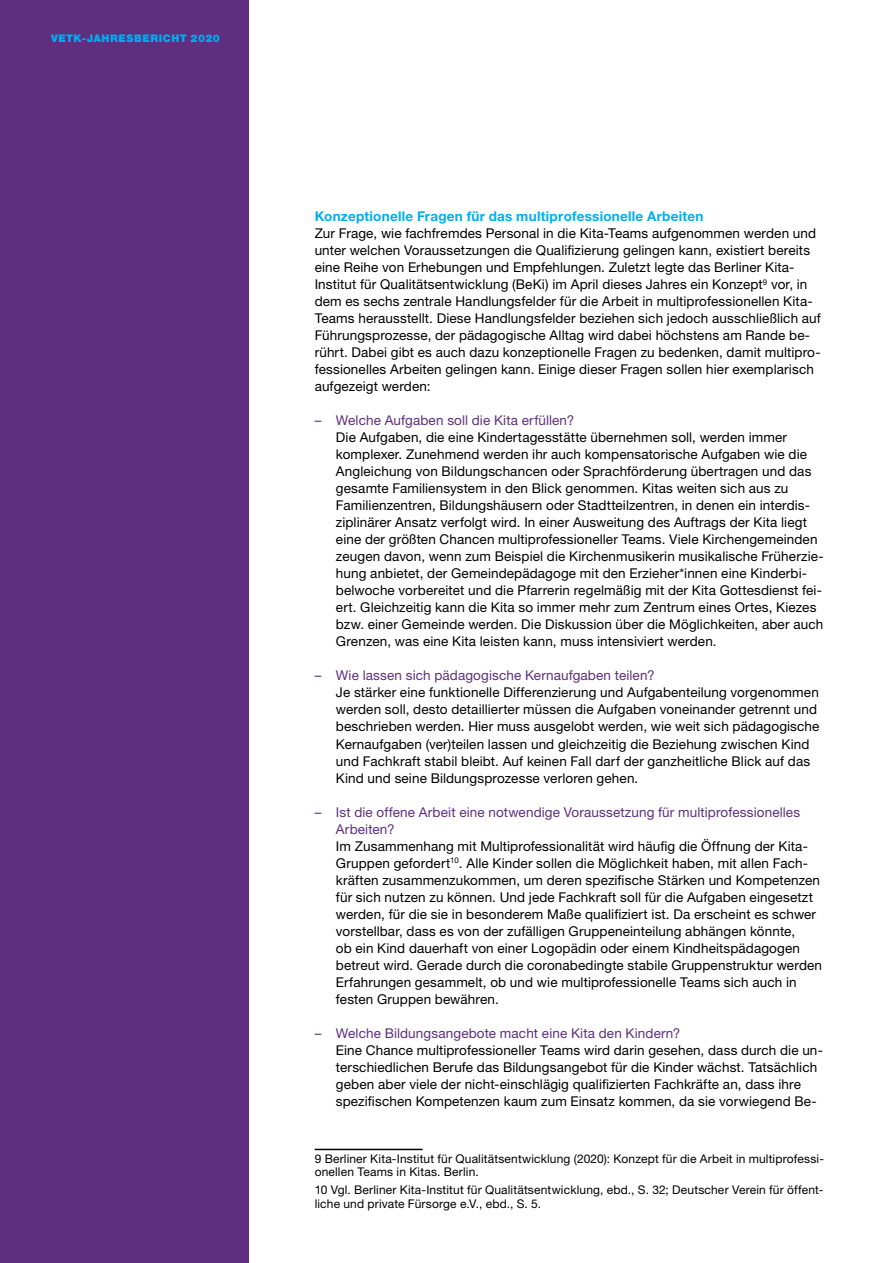
<style>
.page{position:relative;width:893px;height:1263px;background:#fff}
.page>*{position:absolute;margin:0;border:0;box-sizing:border-box;transform-origin:0 0}
.t1{font:13.5px/17px "Helvetica Neue LT Pro";letter-spacing:.01em;color:#000}
.t2{font:13.5px/17px "Helvetica Neue LT Pro";letter-spacing:.01em;color:#5e2f7e}
.t3{font:700 13.5px "Helvetica Neue LT Pro";letter-spacing:.02em;color:#00aeef}
.t4{font:12px/13.5px "Helvetica Neue LT Pro";letter-spacing:.015em;color:#000}
.t5{font:900 10.5px "Helvetica Neue LT Pro";letter-spacing:.05em;color:#00aeef}
</style>
<div class="page">
<div style="left:0;top:0;width:249px;height:1263px;background:#5e2f7e"></div>
<hr style="left:315px;top:1149px;width:108px;height:1px;background:#000">
<p class="t5" style="left:51px;top:31px;width:170px">VETK-JAHRESBERICHT 2020</p>
<p class="t3" style="left:315px;top:208px;width:390px">Konzeptionelle Fragen für das multiprofessionelle Arbeiten</p>
<p class="t1" style="left:315px;top:225px;width:508px">Zur Frage, wie fachfremdes Personal in die Kita-Teams aufgenommen werden und unter welchen Voraussetzungen die Qualifizierung gelingen kann, existiert bereits eine Reihe von Erhebungen und Empfehlungen. Zuletzt legte das Berliner Kita-Institut für Qualitätsentwicklung (BeKi) im April dieses Jahres ein Konzept<sup>9</sup> vor, in dem es sechs zentrale Handlungsfelder für die Arbeit in multiprofessionellen Kita-Teams herausstellt. Diese Handlungsfelder beziehen sich jedoch ausschließlich auf Führungsprozesse, der pädagogische Alltag wird dabei höchstens am Rande be&shy;rührt. Dabei gibt es auch dazu konzeptionelle Fragen zu bedenken, damit multipro&shy;fessionelles Arbeiten gelingen kann. Einige dieser Fragen sollen hier exemplarisch aufgezeigt werden:</p>
<p class="t2" style="left:315px;top:412px;width:261px">– Welche Aufgaben soll die Kita erfüllen?</p>
<p class="t1" style="left:336px;top:429px;width:489px">Die Aufgaben, die eine Kindertagesstätte übernehmen soll, werden immer komplexer. Zunehmend werden ihr auch kompensatorische Aufgaben wie die Angleichung von Bildungschancen oder Sprachförderung übertragen und das gesamte Familiensystem in den Blick genommen. Kitas weiten sich aus zu Familienzentren, Bildungshäusern oder Stadtteilzentren, in denen ein interdis&shy;ziplinärer Ansatz verfolgt wird. In einer Ausweitung des Auftrags der Kita liegt eine der größten Chancen multiprofessioneller Teams. Viele Kirchengemeinden zeugen davon, wenn zum Beispiel die Kirchenmusikerin musikalische Früherzie&shy;hung anbietet, der Gemeindepädagoge mit den Erzieher*innen eine Kinderbi&shy;belwoche vorbereitet und die Pfarrerin regelmäßig mit der Kita Gottesdienst fei&shy;ert. Gleichzeitig kann die Kita so immer mehr zum Zentrum eines Ortes, Kiezes bzw. einer Gemeinde werden. Die Diskussion über die Möglichkeiten, aber auch Grenzen, was eine Kita leisten kann, muss intensiviert werden.</p>
<p class="t2" style="left:315px;top:667px;width:341px">– Wie lassen sich pädagogische Kernaufgaben teilen?</p>
<p class="t1" style="left:336px;top:684px;width:485px">Je stärker eine funktionelle Differenzierung und Aufgabenteilung vorgenommen werden soll, desto detaillierter müssen die Aufgaben voneinander getrennt und beschrieben werden. Hier muss ausgelobt werden, wie weit sich pädagogische Kernaufgaben (ver)teilen lassen und gleichzeitig die Beziehung zwischen Kind und Fachkraft stabil bleibt. Auf keinen Fall darf der ganzheitliche Blick auf das Kind und seine Bildungsprozesse verloren gehen.</p>
<p class="t2" style="left:336px;top:803px;width:466px;text-indent:-21px">– Ist die offene Arbeit eine notwendige Voraussetzung für multiprofessionelles<br>Arbeiten?</p>
<p class="t1" style="left:336px;top:837px;width:488px">Im Zusammenhang mit Multiprofessionalität wird häufig die Öffnung der Kita-Gruppen gefordert<sup>10</sup>. Alle Kinder sollen die Möglichkeit haben, mit allen Fach&shy;kräften zusammenzukommen, um deren spezifische Stärken und Kompetenzen für sich nutzen zu können. Und jede Fachkraft soll für die Aufgaben eingesetzt werden, für die sie in besonderem Maße qualifiziert ist. Da erscheint es schwer vorstellbar, dass es von der zufälligen Gruppeneinteilung abhängen könnte,<br>ob ein Kind dauerhaft von einer Logopädin oder einem Kindheitspädagogen betreut wird. Gerade durch die coronabedingte stabile Gruppenstruktur werden Erfahrungen gesammelt, ob und wie multiprofessionelle Teams sich auch in festen Gruppen bewähren.</p>
<p class="t2" style="left:315px;top:1024px;width:367px">– Welche Bildungsangebote macht eine Kita den Kindern?</p>
<p class="t1" style="left:336px;top:1041px;width:488px">Eine Chance multiprofessioneller Teams wird darin gesehen, dass durch die un&shy;terschiedlichen Berufe das Bildungsangebot für die Kinder wächst. Tatsächlich geben aber viele der nicht-einschlägig qualifizierten Fachkräfte an, dass ihre spezifischen Kompetenzen kaum zum Einsatz kommen, da sie vorwiegend Be-</p>
<p class="t4" style="left:315px;top:1152px;width:511px">9 Berliner Kita-Institut für Qualitätsentwicklung (2020): Konzept für die Arbeit in multiprofessi&shy;onellen Teams in Kitas. Berlin.</p>
<p class="t4" style="left:315px;top:1183px;width:510px">10 Vgl. Berliner Kita-Institut für Qualitätsentwicklung, ebd., S. 32; Deutscher Verein für öffent&shy;liche und private Fürsorge e.V., ebd., S. 5.</p>
</div>
